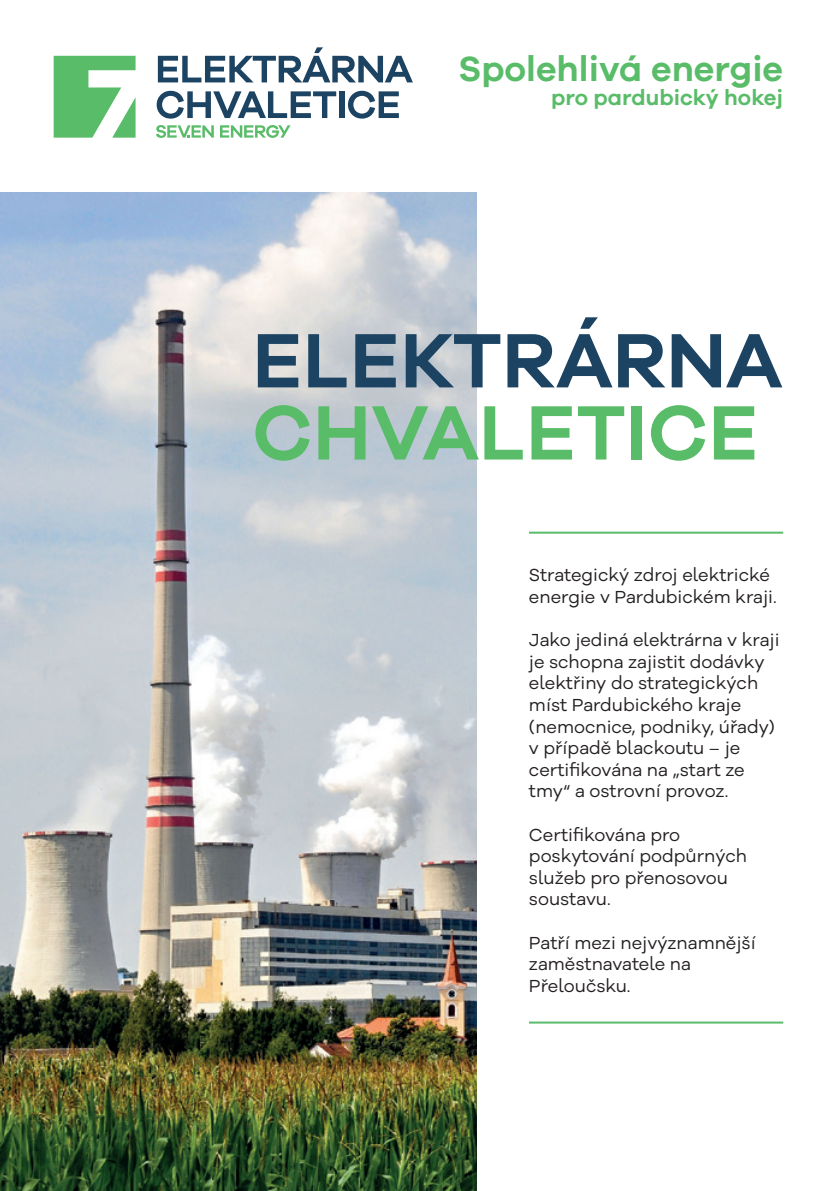
<style>
.page{position:relative;width:840px;height:1191px;background:#fff}
.page>*{position:absolute;margin:0;border:0;box-sizing:border-box;transform-origin:0 0}
.t1{font:600 79.4px/72.2px "Galano Grotesque";color:#1c4362}
.t2{font:600 36px "Galano Grotesque";color:#59bc68}
.t3{font:600 22.2px "Galano Grotesque";color:#59bc68}
.t4{font:18px/21.6px "Galano Grotesque Alt";color:#231f20}
.s1{color:#59bc68}
</style>
<div class="page">
<img style="left:0;top:193px;width:476px;height:998px">
<hr style="left:528px;top:1021px;width:254px;height:2px;background:#59bc68">
<hr style="left:528px;top:531px;width:254px;height:2px;background:#59bc68">
<svg style="left:54px;top:56px;width:82px;height:82px"></svg>
<svg style="left:156px;top:47px;width:256px;height:91px"></svg>
<p class="t2" style="left:458px;top:47px;width:326px">Spolehlivá energie</p>
<p class="t3" style="left:551px;top:84px;width:233px">pro pardubický hokej</p>
<p class="t1" style="left:252px;top:322px;width:531px">ELEKTRÁRNA<br><span class="s1">CHVALETICE</span></p>
<p class="t4" style="left:528px;top:564px;width:249px">Strategický zdroj elektrické energie v Pardubickém kraji.</p>
<p class="t4" style="left:528px;top:629px;width:252px">Jako jediná elektrárna v kraji je schopna zajistit dodávky elektřiny do strategických míst Pardubického kraje (nemocnice, podniky, úřady) v případě blackoutu – je certifikována na „start ze tmy“ a ostrovní provoz.</p>
<p class="t4" style="left:528px;top:823px;width:220px">Certifikována pro poskytování podpůrných služeb pro přenosovou soustavu.</p>
<p class="t4" style="left:528px;top:931px;width:228px">Patří mezi nejvýznamnější zaměstnavatele na<br>Přeloučsku.</p>
</div>
